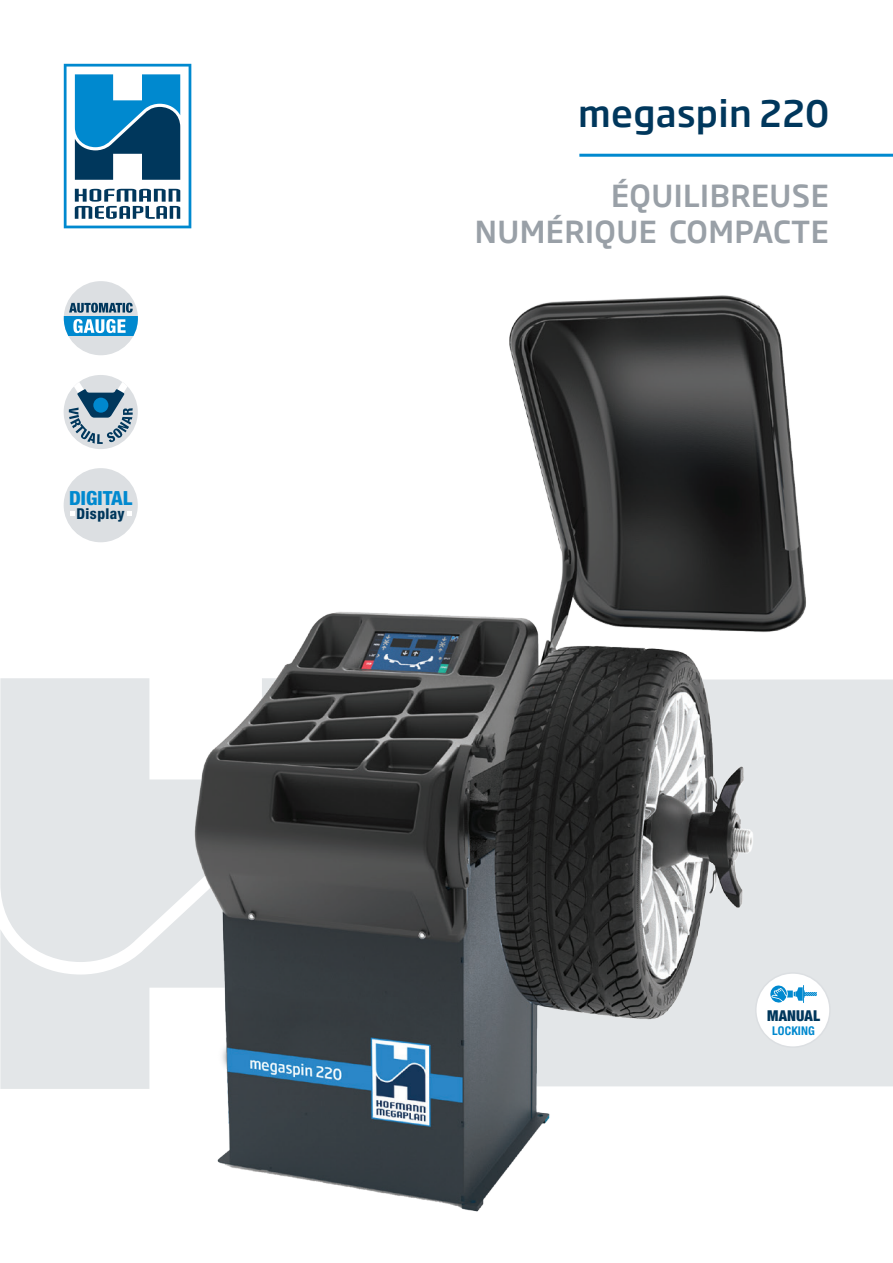
<style>
.page{position:relative;width:893px;height:1263px;background:#fff}
.page>*{position:absolute;margin:0;border:0;box-sizing:border-box;transform-origin:0 0}
.t1{font:500 36px "Soho Gothic Pro";letter-spacing:.01em;color:#00375c}
.t2{font:500 30px "Soho Gothic Pro";letter-spacing:.015em;color:#99a0a7}
.t3{font:800 condensed 19.5px "Helvetica Neue LT Std";letter-spacing:-.01em;color:#0089cf;scale:1.05 1}
.t4{font:800 condensed 15px "Helvetica Neue LT Std";letter-spacing:.03em;color:#00375c}
.t5{font:900 condensed 15px "Helvetica Neue LT Std";letter-spacing:.01em;color:#00375c}
.t6{font:700 condensed 12px "Helvetica Neue LT Std";letter-spacing:.01em;color:#0089cf}
</style>
<div class="page">
<div style="left:0;top:678px;width:893px;height:411px;background:#e3e6e8"></div>
<svg style="left:64px;top:64px;width:127px;height:164px"></svg>
<hr style="left:579px;top:154px;width:314px;height:3px;background:#0089cf">
<img style="left:141px;top:295px;width:748px;height:917px">
<div style="left:64px;top:375px;width:74px;height:74px;background:#dcdfe2;border-radius:50%"></div>
<div style="left:64px;top:468px;width:74px;height:74px;background:#dcdfe2;border-radius:50%"></div>
<div style="left:64px;top:281px;width:74px;height:74px;background:#dcdfe2;border-radius:50%"></div>
<svg style="left:69px;top:303px;width:64px;height:10px"></svg>
<div style="left:64px;top:316px;width:74px;height:20px;background:#0089cf"></div>
<svg style="left:73px;top:319px;width:53px;height:14px"></svg>
<div style="left:756px;top:973px;width:74px;height:74px;background:#fff;border-radius:50%"></div>
<div style="left:755px;top:972px;width:76px;height:76px;border:2px solid #dcdfe2;border-radius:50%"></div>
<svg style="left:770px;top:985px;width:47px;height:18px"></svg>
<svg style="left:70px;top:512px;width:4px;height:4px"></svg>
<svg style="left:128px;top:512px;width:4px;height:4px"></svg>
<svg style="left:69px;top:378px;width:64px;height:66px"></svg>
<p class="t3" style="left:69px;top:486px;width:62px">DIGITAL</p>
<p class="t4" style="left:77px;top:504px;width:50px">Display</p>
<p class="t1" style="left:578px;top:85px;width:253px">MEGASPIN 220</p>
<p class="t2" style="left:611px;top:173px;width:219px">ÉQUILIBREUSE</p>
<p class="t2" style="left:475px;top:209px;width:90px">NUMÉRIQUE</p>
<p class="t2" style="left:669px;top:209px;width:161px">COM PACTE</p>
<p class="t5" style="left:767px;top:1007px;width:54px">MANUAL</p>
<p class="t6" style="left:772px;top:1023px;width:44px">LOCKING</p>
</div>
